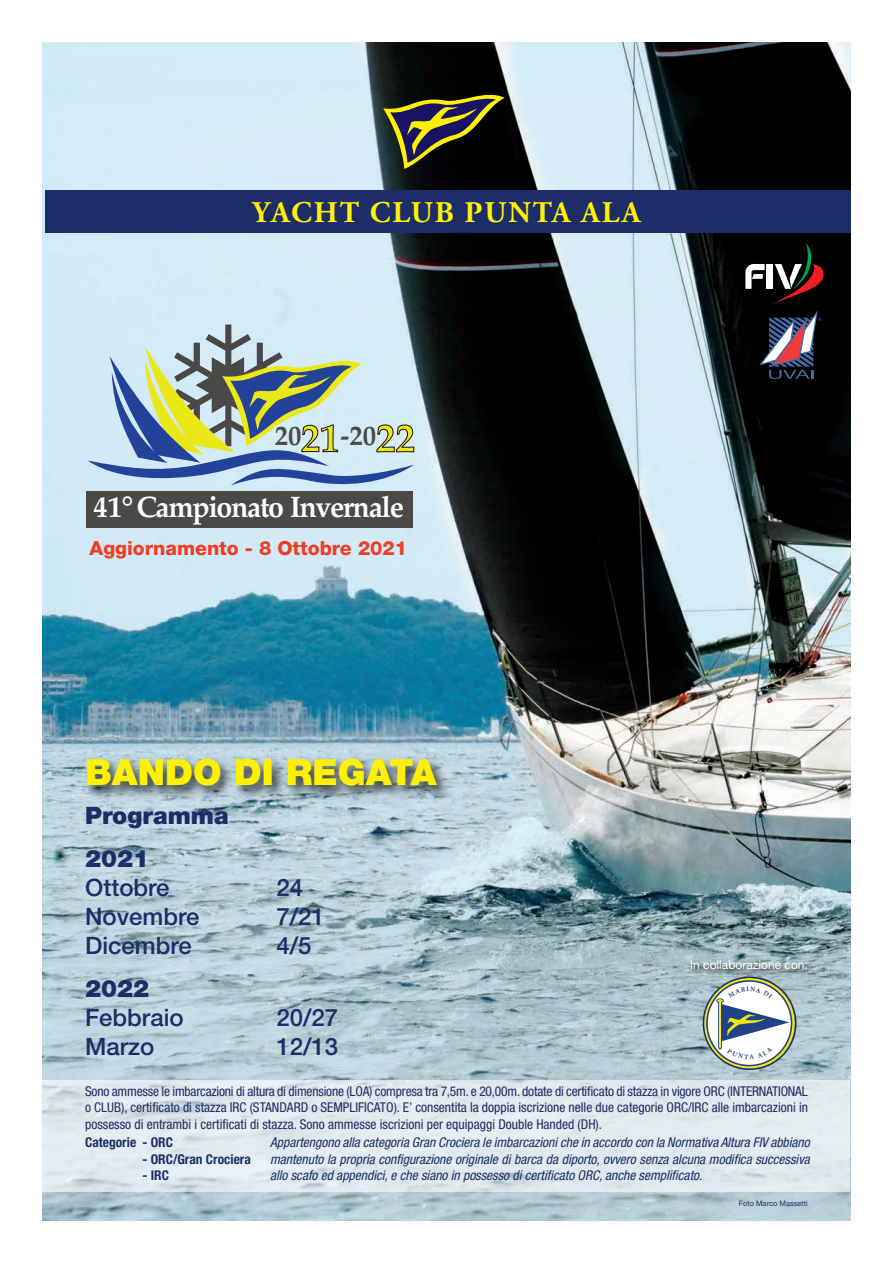
<style>
.page{position:relative;width:893px;height:1263px;background:#fff}
.page>*{position:absolute;margin:0;border:0;box-sizing:border-box;transform-origin:0 0}
.t1{font:900 36px "Helvetica Neue LT Std";color:#fff101}
.t2{font:700 30px "Adobe Garamond Pro";letter-spacing:.065em;color:#fff101}
.t3{font:700 29.55px "Palatino";letter-spacing:-.05em;color:#fff;scale:.96 1}
.t4{font:700 27.75px "Palatino";color:#4a4947;scale:.96 1}
.t5{font:500 24px "Helvetica Neue LT Std";color:#1d2d67}
.t6{font:900 24px/43.2px "Helvetica Neue LT Std";color:#1d2d67}
.t7{font:800 19.5px "Helvetica Neue LT Std";color:#ef3e25}
.t8{font:condensed 13.5px/16.2px "Helvetica Neue LT Std";color:#1d2d67;text-align:justify}
.t9{font:italic condensed 13.5px/16.2px "Helvetica Neue LT Std";color:#1d2d67;text-align:justify}
.t10{font:700 condensed 13.5px "Helvetica Neue LT Std";color:#1d2d67}
.t11{font:12px "Helvetica Neue LT Std";color:#fff}
.t12{font:7.5px "Helvetica Neue LT Std";color:#1d2d67}
.s1{font-size:40.05px;color:#ece815}
.s2{font-size:40.65px;color:#ece815}
</style>
<div class="page">
<img style="left:43px;top:43px;width:807px;height:1177px">
<div style="left:43px;top:1080px;width:807px;height:111px;background:#e1ebef"></div>
<div style="left:45px;top:190px;width:805px;height:43px;background:#1d2d67"></div>
<svg style="left:745px;top:243px;width:81px;height:62px;background:#342a28"></svg>
<svg style="left:759px;top:312px;width:62px;height:67px;background:#4c4454"></svg>
<div style="left:86px;top:491px;width:326px;height:37px;background:#4a4947"></div>
<svg style="left:88px;top:324px;width:327px;height:164px;background:#adc2c4"></svg>
<img style="left:75px;top:749px;width:485px;height:93px">
<img style="left:78px;top:800px;width:346px;height:290px">
<svg style="left:383px;top:95px;width:122px;height:74px;background:#3f3c20"></svg>
<img style="left:509px;top:954px;width:314px;height:44px">
<svg style="left:703px;top:976px;width:93px;height:94px"></svg>
<h2 class="t2" style="left:253px;top:201px;width:389px">YACHT CLUB PUNTA ALA</h2>
<h3 class="t4" style="left:275px;top:419px;width:147px">20<span class="s1">21</span>-20<span class="s2">22</span></h3>
<h3 class="t3" style="left:94px;top:489px;width:325px">41°Campionato Invernale</h3>
<h3 class="t7" style="left:90px;top:541px;width:319px">Aggiornamento - 8 Ottobre 2021</h3>
<h1 class="t1" style="left:85px;top:760px;width:353px">BANDO DI REGATA</h1>
<h3 class="t6" style="left:85px;top:796px;width:145px">Programma<br>2021</h3>
<h3 class="t5" style="left:85px;top:879px;width:86px">Ottobre</h3>
<h3 class="t5" style="left:276px;top:879px;width:28px">24</h3>
<h3 class="t5" style="left:85px;top:908px;width:116px">Novembre</h3>
<h3 class="t5" style="left:276px;top:908px;width:50px">7/21</h3>
<h3 class="t5" style="left:85px;top:937px;width:108px">Dicembre</h3>
<h3 class="t5" style="left:276px;top:937px;width:37px">4/5</h3>
<h3 class="t6" style="left:85px;top:969px;width:66px">2022</h3>
<h3 class="t5" style="left:85px;top:1009px;width:100px">Febbraio</h3>
<h3 class="t5" style="left:276px;top:1009px;width:63px">20/27</h3>
<h3 class="t5" style="left:85px;top:1037px;width:71px">Marzo</h3>
<h3 class="t5" style="left:276px;top:1037px;width:63px">12/13</h3>
<p class="t11" style="left:690px;top:960px;width:119px">In collaborazione con:</p>
<p class="t8" style="left:85px;top:1084px;width:724px">Sono ammesse le imbarcazioni di altura di dimensione (LOA) compresa tra 7,5m. e 20,00m. dotate di certificato di stazza in vigore ORC (INTERNATIONAL o CLUB), certificato di stazza IRC (STANDARD o SEMPLIFICATO). E’ consentita la doppia iscrizione nelle due categorie ORC/IRC alle imbarcazioni in possesso di entrambi i certificati di stazza. Sono ammesse iscrizioni per equipaggi Double Handed (DH).</p>
<p class="t10" style="left:85px;top:1138px;width:89px">Categorie - ORC</p>
<p class="t10" style="left:142px;top:1154px;width:110px">- ORC/Gran Crociera</p>
<p class="t10" style="left:142px;top:1170px;width:28px">- IRC</p>
<p class="t9" style="left:270px;top:1136px;width:541px">Appartengono alla categoria Gran Crociera le imbarcazioni che in accordo con la Normativa Altura FIV abbiano mantenuto la propria configurazione originale di barca da diporto, ovvero senza alcuna modifica successiva allo scafo ed appendici, e che siano in possesso di certificato ORC, anche semplificato.</p>
<p class="t12" style="left:739px;top:1201px;width:71px">Foto Marco Massetti</p>
</div>
